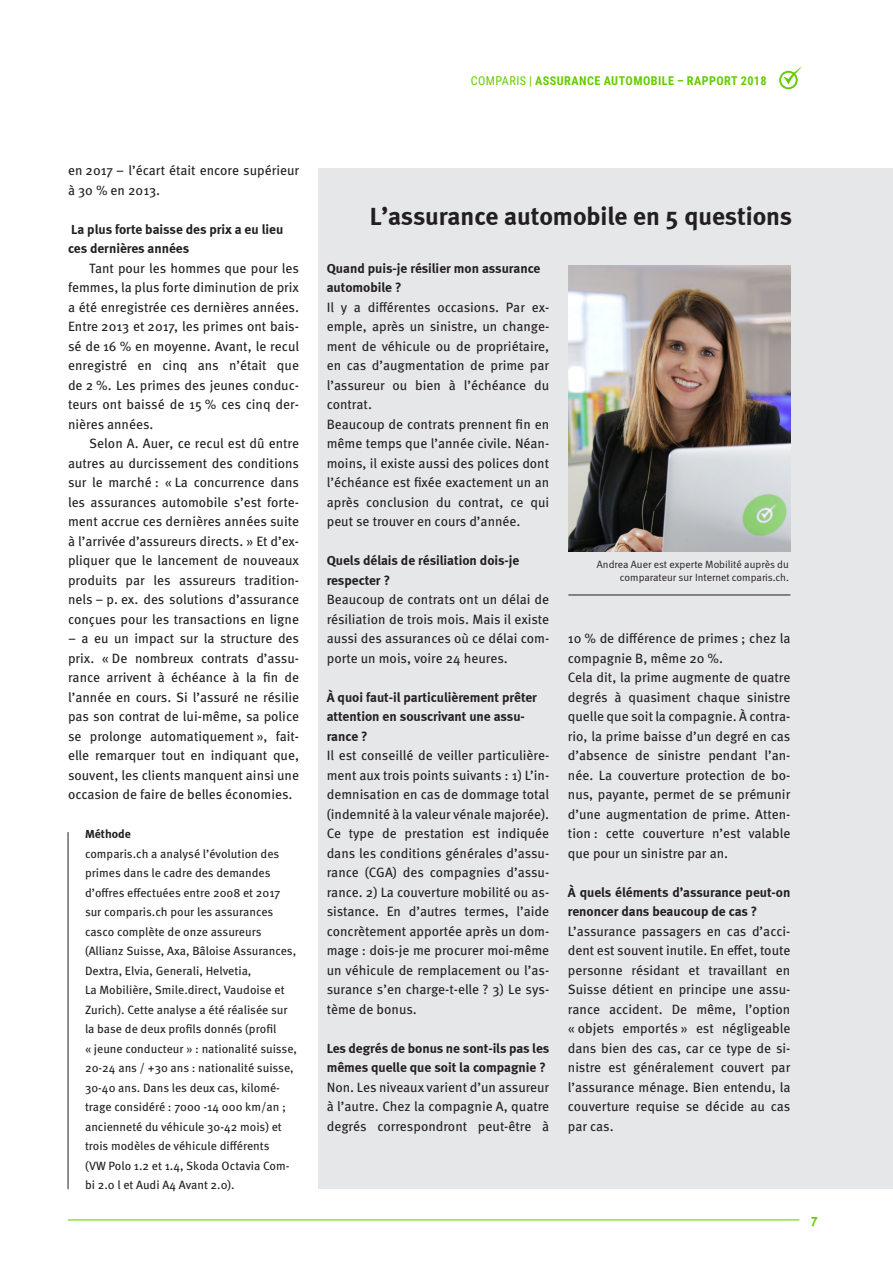
<style>
.page{position:relative;width:893px;height:1263px;background:#fff}
.page>*{position:absolute;margin:0;border:0;box-sizing:border-box;transform-origin:0 0}
.Headline{font:700 25.5px "Meta";letter-spacing:-.005em;color:#231f20}
.Grundtext_Extra{font:13.5px/19.5px "Meta Pro";color:#231f20;text-align:justify}
.Grundtext{font:13.5px/19.5px "Meta Pro";color:#231f20;text-align:justify}
.Grundtext_Extra-2{font:700 13.5px/19.5px "Meta";color:#231f20}
.Untertitel{font:700 13.5px/19.5px "Meta";color:#231f20}
.t1{font:700 13.5px "Meta";color:#6c0}
.t2{font:700 12.15px "Roboto Condensed";letter-spacing:.035em;color:#6c0}
.Methodik{font:12px/19.5px "Meta Pro";color:#231f20}
.Methodik-2{font:700 12px "Meta";color:#231f20}
.Bildlegende{font:10.5px/13.5px "Meta Normal";color:#231f20;text-align:right}
.s1{font-weight:400}
</style>
<div class="page">
<svg style="left:779px;top:67px;width:23px;height:22px"></svg>
<hr style="left:68px;top:1219px;width:731px;height:1px;background:#6c0">
<div style="left:318px;top:168px;width:575px;height:1021px;background:#e6e7e9"></div>
<hr style="left:68px;top:832px;width:1px;height:357px;background:#231f20">
<hr style="left:568px;top:595px;width:222px;height:1px;background:#231f20">
<img style="left:568px;top:265px;width:222px;height:287px">
<p class="t2" style="left:471px;top:72px;width:297px"><span class="s1">COMPARIS |</span> ASSURANCE AUTOMOBILE – RAPPORT 2018</p>
<p class="Grundtext" style="left:68px;top:160px;width:233px">en 2017 – l’écart était encore supérieur à 30 % en 2013.</p>
<p class="Untertitel" style="left:68px;top:219px;width:217px">La plus forte baisse des prix a eu lieu ces dernières années</p>
<p class="Grundtext" style="left:68px;top:257px;width:233px;text-indent:21px">Tant pour les hommes que pour les femmes, la plus forte diminution de prix a été enregistrée ces dernières années.<br>Entre 2013 et 2017, les primes ont bais&shy;sé de 16 % en moyenne. Avant, le recul enregistré en cinq ans n’était que de 2 %. Les primes des jeunes conduc&shy;teurs ont baissé de 15 % ces cinq der&shy;nières années.</p>
<p class="Grundtext" style="left:68px;top:433px;width:233px;text-indent:21px">Selon A. Auer, ce recul est dû entre autres au durcissement des conditions sur le marché : « La concurrence dans les assurances automobile s’est forte&shy;ment accrue ces dernières années suite à l’arrivée d’assureurs directs. » Et d’ex&shy;pliquer que le lancement de nouveaux produits par les assureurs tradition&shy;nels – p. ex. des solutions d’assurance conçues pour les transactions en ligne</p>
<p class="Grundtext" style="left:68px;top:628px;width:233px">– a eu un impact sur la structure des prix. « De nombreux contrats d’assu&shy;rance arrivent à échéance à la fin de l’année en cours. Si l’assuré ne résilie pas son contrat de lui-même, sa police se prolonge automatiquement », fait&shy;elle remarquer tout en indiquant que, souvent, les clients manquent ainsi une occasion de faire de belles économies.</p>
<p class="Methodik-2" style="left:85px;top:827px;width:47px">Méthode</p>
<p class="Methodik" style="left:85px;top:843px;width:214px">comparis.ch a analysé l’évolution des primes dans le cadre des demandes d’offres effectuées entre 2008 et 2017 sur comparis.ch pour les assurances casco complète de onze assureurs (Allianz Suisse, Axa, Bâloise Assurances, Dextra, Elvia, Generali, Helvetia,<br>La Mobilière, Smile.direct, Vaudoise et Zurich). Cette analyse a été réalisée sur la base de deux profils donnés (profil<br>« jeune conducteur » : nationalité suisse, 20-24 ans / +30 ans : nationalité suisse, 30-40 ans. Dans les deux cas, kilomé&shy;trage considéré : 7000 -14 000 km/an ; ancienneté du véhicule 30-42 mois) et trois modèles de véhicule différents<br>(VW Polo 1.2 et 1.4, Skoda Octavia Com&shy;bi 2.0 l et Audi A4 Avant 2.0).</p>
<p class="Headline" style="left:370px;top:201px;width:424px">L’assurance automobile en 5 questions</p>
<p class="Grundtext_Extra-2" style="left:327px;top:258px;width:215px">Quand puis-je résilier mon assurance automobile ?</p>
<p class="Grundtext_Extra" style="left:327px;top:296px;width:224px;text-align:left">Il y a différentes occasions. Par ex&shy;emple, après un sinistre, un change&shy;ment de véhicule ou de propriétaire, en cas d’augmentation de prime par l’assureur ou bien à l’échéance du contrat.<br>Beaucoup de contrats prennent fin en même temps que l’année civile. Néan&shy;moins, il existe aussi des polices dont l’échéance est fixée exactement un an après conclusion du contrat, ce qui peut se trouver en cours d’année.</p>
<p class="Grundtext_Extra-2" style="left:327px;top:550px;width:194px">Quels délais de résiliation dois-je respecter ?</p>
<p class="Grundtext_Extra" style="left:327px;top:589px;width:224px">Beaucoup de contrats ont un délai de résiliation de trois mois. Mais il existe aussi des assurances où ce délai com&shy;porte un mois, voire 24 heures.</p>
<p class="Grundtext_Extra-2" style="left:327px;top:687px;width:212px">À quoi faut-il particulièrement prêter attention en souscrivant une assu&shy;rance ?</p>
<p class="Grundtext_Extra" style="left:327px;top:745px;width:224px">Il est conseillé de veiller particulière&shy;ment aux trois points suivants : 1) L’in&shy;demnisation en cas de dommage total (indemnité à la valeur vénale majorée).<br>Ce type de prestation est indiquée dans les conditions générales d’assu&shy;rance (CGA) des compagnies d’assu&shy;rance. 2) La couverture mobilité ou as&shy;sistance. En d’autres termes, l’aide concrètement apportée après un dom&shy;mage : dois-je me procurer moi-même un véhicule de remplacement ou l’as&shy;surance s’en charge-t-elle ? 3) Le sys&shy;tème de bonus.</p>
<p class="Grundtext_Extra-2" style="left:327px;top:1038px;width:224px">Les degrés de bonus ne sont-ils pas les mêmes quelle que soit la compagnie ?</p>
<p class="Grundtext_Extra" style="left:327px;top:1076px;width:224px">Non. Les niveaux varient d’un assureur à l’autre. Chez la compagnie A, quatre degrés correspondront peut-être à</p>
<p class="Bildlegende" style="left:597px;top:557px;width:194px">Andrea Auer est experte Mobilité auprès du comparateur sur Internet comparis.ch.</p>
<p class="Grundtext_Extra" style="left:568px;top:628px;width:224px">10 % de différence de primes ; chez la compagnie B, même 20 %.</p>
<p class="Grundtext_Extra" style="left:568px;top:667px;width:224px">Cela dit, la prime augmente de quatre degrés à quasiment chaque sinistre quelle que soit la compagnie. À contra&shy;rio, la prime baisse d’un degré en cas d’absence de sinistre pendant l’an&shy;née. La couverture protection de bo&shy;nus, payante, permet de se prémunir d’une augmentation de prime. Atten&shy;tion : cette couverture n’est valable que pour un sinistre par an.</p>
<p class="Grundtext_Extra-2" style="left:568px;top:882px;width:224px">À quels éléments d’assurance peut-on renoncer dans beaucoup de cas ?</p>
<p class="Grundtext_Extra" style="left:568px;top:920px;width:224px">L’assurance passagers en cas d’acci&shy;dent est souvent inutile. En effet, toute personne résidant et travaillant en Suisse détient en principe une assu&shy;rance accident. De même, l’option « objets emportés » est négligeable dans bien des cas, car ce type de si&shy;nistre est généralement couvert par l’assurance ménage. Bien entendu, la couverture requise se décide au cas par cas.</p>
<p class="t1" style="left:811px;top:1211px;width:8px">7</p>
</div>
